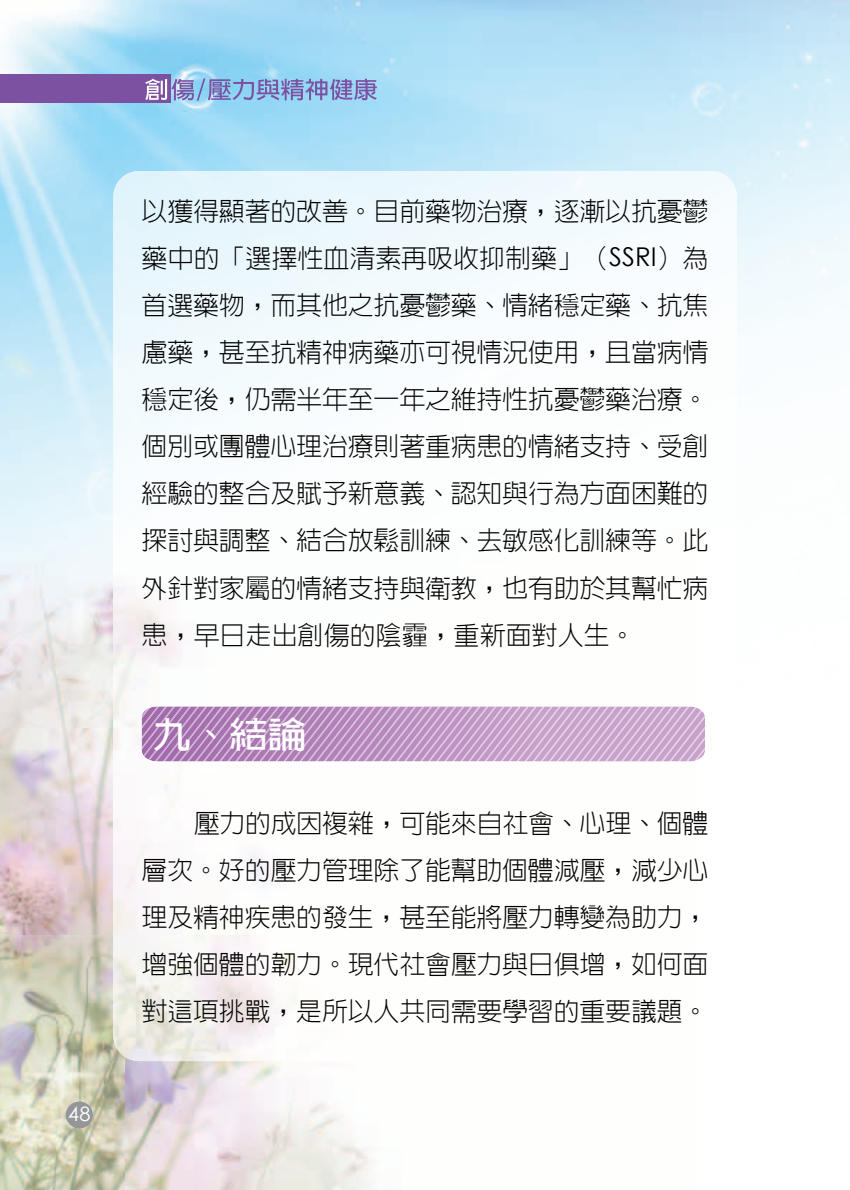
<style>
.page{position:relative;width:850px;height:1190px;background:#fff}
.page>*{position:absolute;margin:0;border:0;box-sizing:border-box;transform-origin:0 0}
.t1{font:700 36px "New Gothic";color:#fff;scale:1.07 1}
.t2{font:300 26px/47px "New Gothic";letter-spacing:-.01em;color:#010101;text-align:justify}
.t3{font:20px "Century Gothic";color:#fff}
.s1{font-family:"Century Gothic";font-weight:400}
</style>
<div class="page">
<img style="left:0;top:0;width:850px;height:188px">
<img style="left:0;top:495px;width:182px;height:440px">
<img style="left:0;top:935px;width:125px;height:255px">
<img style="left:125px;top:1061px;width:250px;height:129px">
<div style="left:0;top:75px;width:170px;height:28px;background:#7c51a1"></div>
<svg style="left:145px;top:78px;width:232px;height:23px"></svg>
<svg style="left:113px;top:728px;width:161px;height:207px"></svg>
<img style="left:113px;top:171px;width:624px;height:359px">
<div style="left:66px;top:1102px;width:27px;height:26px;background:#949699;border-radius:50%"></div>
<svg style="left:142px;top:706px;width:563px;height:56px"></svg>
<p class="t3" style="left:68px;top:1101px;width:24px">48</p>
<p class="t2" style="left:142px;top:187px;width:568px">以獲得顯著的改善。目前藥物治療，逐漸以抗憂鬱藥中的「選擇性血清素再吸收抑制藥」（<span class="s1">SSRI</span>）為首選藥物，而其他之抗憂鬱藥、情緒穩定藥、抗焦慮藥，甚至抗精神病藥亦可視情況使用，且當病情穩定後，仍需半年至一年之維持性抗憂鬱藥治療。個別或團體心理治療則著重病患的情緒支持、受創經驗的整合及賦予新意義、認知與行為方面困難的探討與調整、結合放鬆訓練、去敏感化訓練等。此外針對家屬的情緒支持與衛教，也有助於其幫忙病患，早日走出創傷的陰霾，重新面對人生。</p>
<h1 class="t1" style="left:153px;top:716px;width:145px">九、結論</h1>
<p class="t2" style="left:142px;top:800px;width:568px;text-indent:52px">壓力的成因複雜，可能來自社會、心理、個體層次。好的壓力管理除了能幫助個體減壓，減少心理及精神疾患的發生，甚至能將壓力轉變為助力，增強個體的韌力。現代社會壓力與日俱增，如何面對這項挑戰，是所以人共同需要學習的重要議題。</p>
</div>
